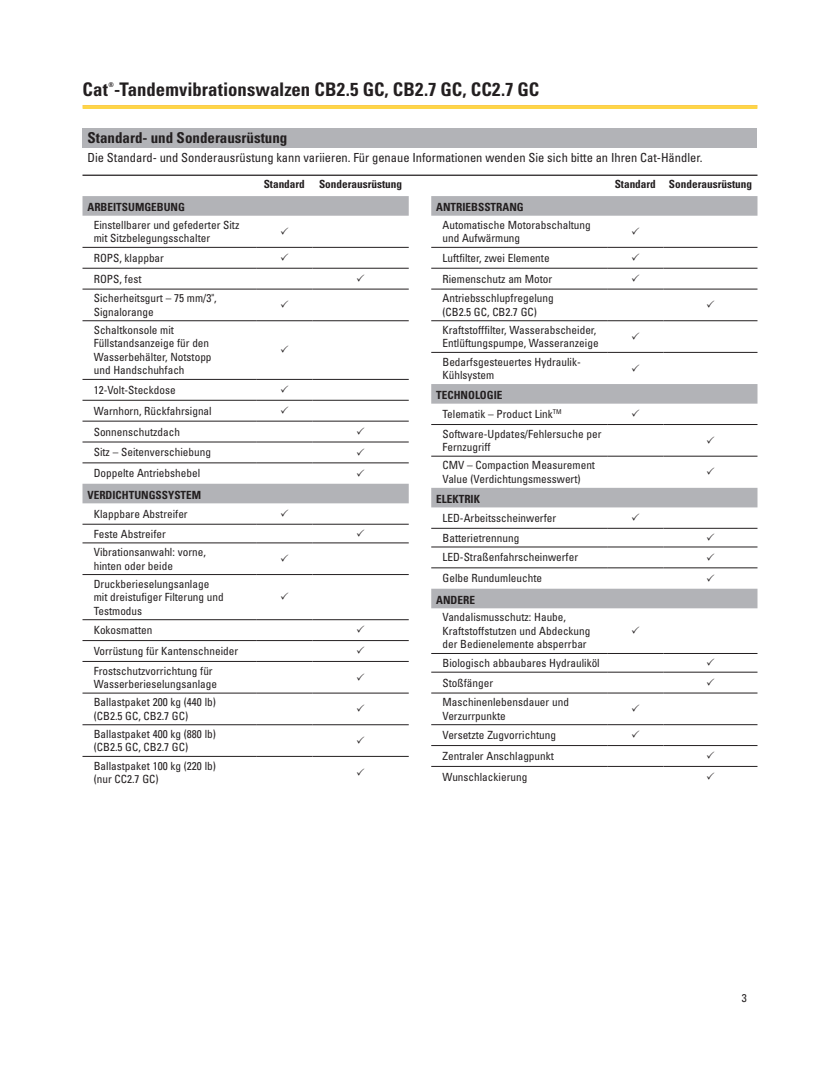
<style>
.page{position:relative;width:840px;height:1065px;background:#fff}
.page>*{position:absolute;margin:0;border:0;box-sizing:border-box;transform-origin:0 0}
.BackCover-SH{font:700 condensed 18.75px "Univers LT Std";color:#231f20}
.MH{font:700 condensed 15px "Univers LT Std";color:#231f20}
.LongDescription{font:condensed 12.5px "Univers LT Std";color:#231f20}
.Bulleted_Items{font:condensed 11.25px/13.5px "Univers LT Std";color:#231f20}
.t1{font:700 condensed 11.25px "Univers LT Std";color:#231f20}
.BackCover-SH-2{font:700 condensed 6.5px "Univers LT Std";color:#231f20}
</style>
<div class="page">
<svg style="left:82px;top:105px;width:676px;height:662px"></svg>
<svg style="left:281px;top:227px;width:7px;height:7px"></svg>
<svg style="left:281px;top:253px;width:7px;height:8px"></svg>
<svg style="left:357px;top:274px;width:7px;height:8px"></svg>
<svg style="left:281px;top:301px;width:7px;height:7px"></svg>
<svg style="left:281px;top:346px;width:7px;height:7px"></svg>
<svg style="left:281px;top:385px;width:7px;height:8px"></svg>
<svg style="left:281px;top:406px;width:7px;height:8px"></svg>
<svg style="left:357px;top:427px;width:7px;height:7px"></svg>
<svg style="left:357px;top:448px;width:7px;height:7px"></svg>
<svg style="left:357px;top:469px;width:7px;height:7px"></svg>
<svg style="left:281px;top:509px;width:7px;height:8px"></svg>
<svg style="left:357px;top:529px;width:7px;height:7px"></svg>
<svg style="left:281px;top:554px;width:7px;height:8px"></svg>
<svg style="left:281px;top:593px;width:7px;height:7px"></svg>
<svg style="left:357px;top:626px;width:7px;height:7px"></svg>
<svg style="left:357px;top:647px;width:7px;height:7px"></svg>
<svg style="left:357px;top:673px;width:7px;height:7px"></svg>
<svg style="left:357px;top:705px;width:7px;height:7px"></svg>
<svg style="left:357px;top:736px;width:7px;height:7px"></svg>
<svg style="left:632px;top:227px;width:7px;height:7px"></svg>
<svg style="left:632px;top:253px;width:7px;height:8px"></svg>
<svg style="left:632px;top:274px;width:7px;height:8px"></svg>
<svg style="left:707px;top:301px;width:7px;height:7px"></svg>
<svg style="left:632px;top:332px;width:7px;height:7px"></svg>
<svg style="left:632px;top:364px;width:7px;height:7px"></svg>
<svg style="left:632px;top:410px;width:7px;height:7px"></svg>
<svg style="left:707px;top:436px;width:7px;height:7px"></svg>
<svg style="left:707px;top:468px;width:7px;height:7px"></svg>
<svg style="left:632px;top:513px;width:7px;height:8px"></svg>
<svg style="left:707px;top:533px;width:7px;height:8px"></svg>
<svg style="left:707px;top:553px;width:7px;height:7px"></svg>
<svg style="left:707px;top:574px;width:7px;height:7px"></svg>
<svg style="left:632px;top:626px;width:7px;height:8px"></svg>
<svg style="left:707px;top:658px;width:7px;height:8px"></svg>
<svg style="left:707px;top:678px;width:7px;height:7px"></svg>
<svg style="left:632px;top:704px;width:7px;height:8px"></svg>
<svg style="left:632px;top:731px;width:7px;height:7px"></svg>
<svg style="left:707px;top:752px;width:7px;height:7px"></svg>
<p class="BackCover-SH" style="left:82px;top:78px;width:458px">Cat -Tandemvibrationswalzen CB2.5 GC, CB2.7 GC, CC2.7 GC</p>
<p class="BackCover-SH-2" style="left:109px;top:81px;width:7px">®</p>
<p class="MH" style="left:88px;top:128px;width:201px">Standard- und Sonderausrüstung</p>
<p class="LongDescription" style="left:88px;top:150px;width:616px">Die Standard- und Sonderausrüstung kann variieren. Für genaue Informationen wenden Sie sich bitte an Ihren Cat-Händler.</p>
<p class="t1" style="left:88px;top:200px;width:99px">ARBEITSUMGEBUNG</p>
<p class="Bulleted_Items" style="left:94px;top:218px;width:147px">Einstellbarer und gefederter Sitz mit Sitzbelegungsschalter</p>
<p class="Bulleted_Items" style="left:94px;top:251px;width:72px">ROPS, klappbar</p>
<p class="Bulleted_Items" style="left:94px;top:272px;width:49px">ROPS, fest</p>
<p class="Bulleted_Items" style="left:94px;top:291px;width:124px">Sicherheitsgurt – 75 mm/3",<br>Signalorange</p>
<p class="Bulleted_Items" style="left:94px;top:323px;width:119px">Schaltkonsole mit<br>Füllstandsanzeige für den<br>Wasserbehälter, Notstopp und Handschuhfach</p>
<p class="Bulleted_Items" style="left:94px;top:383px;width:84px">12-Volt-Steckdose</p>
<p class="Bulleted_Items" style="left:94px;top:404px;width:120px">Warnhorn, Rückfahrsignal</p>
<p class="Bulleted_Items" style="left:94px;top:425px;width:88px">Sonnenschutzdach</p>
<p class="Bulleted_Items" style="left:94px;top:446px;width:119px">Sitz – Seitenverschiebung</p>
<p class="Bulleted_Items" style="left:94px;top:466px;width:108px">Doppelte Antriebshebel</p>
<p class="t1" style="left:87px;top:488px;width:115px">VERDICHTUNGSSYSTEM</p>
<p class="Bulleted_Items" style="left:94px;top:507px;width:95px">Klappbare Abstreifer</p>
<p class="Bulleted_Items" style="left:94px;top:527px;width:74px">Feste Abstreifer</p>
<p class="Bulleted_Items" style="left:94px;top:545px;width:114px">Vibrationsanwahl: vorne, hinten oder beide</p>
<p class="Bulleted_Items" style="left:94px;top:577px;width:132px">Druckberieselungsanlage mit dreistufiger Filterung und<br>Testmodus</p>
<p class="Bulleted_Items" style="left:94px;top:623px;width:60px">Kokosmatten</p>
<p class="Bulleted_Items" style="left:94px;top:644px;width:146px">Vorrüstung für Kantenschneider</p>
<p class="Bulleted_Items" style="left:94px;top:664px;width:125px">Frostschutzvorrichtung für<br>Wasserberieselungsanlage</p>
<p class="Bulleted_Items" style="left:94px;top:695px;width:124px">Ballastpaket 200 kg (440 lb) (CB2.5 GC, CB2.7 GC)</p>
<p class="Bulleted_Items" style="left:94px;top:727px;width:124px">Ballastpaket 400 kg (880 lb) (CB2.5 GC, CB2.7 GC)</p>
<p class="Bulleted_Items" style="left:94px;top:759px;width:124px">Ballastpaket 100 kg (220 lb) (nur CC2.7 GC)</p>
<p class="t1" style="left:264px;top:177px;width:43px">Standard</p>
<p class="t1" style="left:319px;top:177px;width:85px">Sonderausrüstung</p>
<p class="t1" style="left:436px;top:200px;width:89px">ANTRIEBSSTRANG</p>
<p class="Bulleted_Items" style="left:443px;top:218px;width:150px">Automatische Motorabschaltung und Aufwärmung</p>
<p class="Bulleted_Items" style="left:443px;top:251px;width:109px">Luftfilter, zwei Elemente</p>
<p class="Bulleted_Items" style="left:443px;top:272px;width:111px">Riemenschutz am Motor</p>
<p class="Bulleted_Items" style="left:442px;top:291px;width:113px">Antriebsschlupfregelung (CB2.5 GC, CB2.7 GC)</p>
<p class="Bulleted_Items" style="left:442px;top:323px;width:158px">Kraftstofffilter, Wasserabscheider,<br>Entlüftungspumpe, Wasseranzeige</p>
<p class="Bulleted_Items" style="left:442px;top:355px;width:140px">Bedarfsgesteuertes Hydraulik-<br>Kühlsystem</p>
<p class="t1" style="left:436px;top:388px;width:68px">TECHNOLOGIE</p>
<p class="Bulleted_Items" style="left:442px;top:407px;width:121px">Telematik – Product Link<sup>TM</sup></p>
<p class="Bulleted_Items" style="left:443px;top:427px;width:160px">Software-Updates/Fehlersuche per<br>Fernzugriff</p>
<p class="Bulleted_Items" style="left:443px;top:458px;width:154px">CMV – Compaction Measurement<br>Value (Verdichtungsmesswert)</p>
<p class="t1" style="left:436px;top:492px;width:45px">ELEKTRIK</p>
<p class="Bulleted_Items" style="left:443px;top:511px;width:115px">LED-Arbeitsscheinwerfer</p>
<p class="Bulleted_Items" style="left:443px;top:531px;width:78px">Batterietrennung</p>
<p class="Bulleted_Items" style="left:443px;top:551px;width:137px">LED-Straßenfahrscheinwerfer</p>
<p class="Bulleted_Items" style="left:443px;top:571px;width:101px">Gelbe Rundumleuchte</p>
<p class="t1" style="left:436px;top:593px;width:40px">ANDERE</p>
<p class="Bulleted_Items" style="left:443px;top:611px;width:149px">Vandalismusschutz: Haube,<br>Kraftstoffstutzen und Abdeckung der Bedienelemente absperrbar</p>
<p class="Bulleted_Items" style="left:443px;top:656px;width:159px">Biologisch abbaubares Hydrauliköl</p>
<p class="Bulleted_Items" style="left:443px;top:676px;width:52px">Stoßfänger</p>
<p class="Bulleted_Items" style="left:443px;top:695px;width:128px">Maschinenlebensdauer und<br>Verzurrpunkte</p>
<p class="Bulleted_Items" style="left:443px;top:728px;width:115px">Versetzte Zugvorrichtung</p>
<p class="Bulleted_Items" style="left:443px;top:749px;width:113px">Zentraler Anschlagpunkt</p>
<p class="Bulleted_Items" style="left:443px;top:770px;width:86px">Wunschlackierung</p>
<p class="t1" style="left:615px;top:177px;width:43px">Standard</p>
<p class="t1" style="left:669px;top:177px;width:85px">Sonderausrüstung</p>
<p class="Bulleted_Items" style="left:742px;top:991px;width:6px">3</p>
</div>
